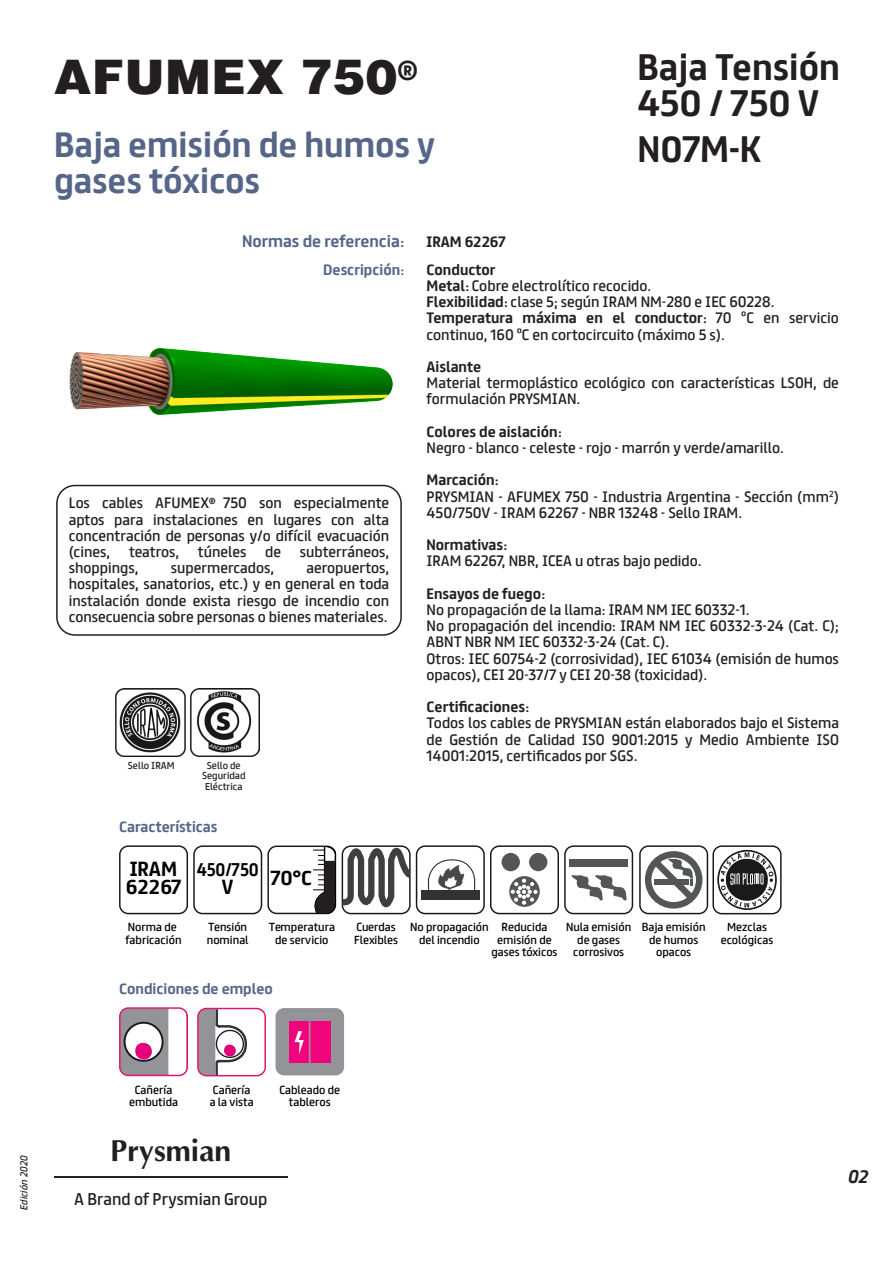
<style>
.page{position:relative;width:893px;height:1263px;background:#fff}
.page>*{position:absolute;margin:0;border:0;box-sizing:border-box;transform-origin:0 0}
.t1{font:900 48.75px "Helvetica";color:#231f20}
.t2{font:700 33px "FS Truman";color:#231f20}
.t3{font:700 31.5px/36px "FS Truman";color:#556689}
.t4{font:700 30.45px "Optima";color:#231f20}
.t5{font:700 18.3px/18.3px "FS Truman";color:#000}
.t6{font:700 16.5px "FS Truman";letter-spacing:-.005em;color:#000;scale:.89 1}
.t7{font:italic 700 16.5px "FS Truman";color:#231f20}
.t8{font:15.3px "FS Truman";color:#231f20}
.t9{font:700 15px "FS Truman";color:#556689}
.t10{font:13.5px/16.2px "FS Truman";color:#231f20}
.t11{font:700 13.5px "FS Truman";color:#231f20}
.t12{font:700 13.5px "FS Truman";color:#556689}
.t13{font:10.5px/12.6px "FS Truman";color:#000;text-align:center}
.t14{font:9px/10.8px "FS Truman";color:#231f20;text-align:center}
.t15{font:italic 9px "FS Truman";color:#231f20}
.s1{font-weight:700}
</style>
<div class="page">
<hr style="left:54px;top:1176px;width:234px;height:1px;background:#231f20">
<img style="left:116px;top:688px;width:143px;height:69px">
<div style="left:267px;top:845px;width:69px;height:69px;border:1px solid #1a171c;border-radius:8px"></div>
<svg style="left:310px;top:845px;width:106px;height:70px"></svg>
<div style="left:416px;top:845px;width:69px;height:69px;border:1px solid #1a171c;border-radius:8px"></div>
<div style="left:421px;top:891px;width:58px;height:9px;background:#333233"></div>
<svg style="left:427px;top:859px;width:49px;height:32px"></svg>
<div style="left:119px;top:845px;width:69px;height:69px;border:1px solid #1a171c;border-radius:8px"></div>
<div style="left:193px;top:845px;width:69px;height:69px;border:1px solid #1a171c;border-radius:8px"></div>
<div style="left:490px;top:845px;width:69px;height:69px;border:1px solid #1a171c;border-radius:8px"></div>
<div style="left:502px;top:853px;width:18px;height:18px;background:#545557;border-radius:50%"></div>
<div style="left:529px;top:853px;width:18px;height:18px;background:#545557;border-radius:50%"></div>
<svg style="left:509px;top:876px;width:31px;height:31px"></svg>
<svg style="left:511px;top:879px;width:27px;height:26px"></svg>
<div style="left:564px;top:845px;width:69px;height:69px;border:1px solid #1a171c;border-radius:8px"></div>
<svg style="left:571px;top:875px;width:56px;height:25px"></svg>
<div style="left:570px;top:859px;width:58px;height:8px;background:#545557"></div>
<div style="left:639px;top:845px;width:69px;height:69px;border:1px solid #1a171c;border-radius:8px"></div>
<svg style="left:642px;top:848px;width:64px;height:64px"></svg>
<div style="left:712px;top:845px;width:70px;height:69px;border:1px solid #1a171c;border-radius:8px"></div>
<svg style="left:721px;top:852px;width:52px;height:55px"></svg>
<div style="left:717px;top:850px;width:60px;height:60px;border:2px solid #1a171c;border-radius:50%"></div>
<div style="left:119px;top:1007px;width:69px;height:69px;border:1px solid #e31270;border-radius:8px"></div>
<svg style="left:122px;top:1008px;width:64px;height:67px"></svg>
<div style="left:198px;top:1009px;width:67px;height:66px;background:#929497;border-radius:8px"></div>
<div style="left:197px;top:1008px;width:69px;height:68px;border:1px solid #e31270;border-radius:8px"></div>
<svg style="left:214px;top:1007px;width:51px;height:69px"></svg>
<div style="left:275px;top:1008px;width:69px;height:67px;background:#929497;border-radius:9px"></div>
<div style="left:289px;top:1021px;width:41px;height:41px;background:#f0037d"></div>
<hr style="left:309px;top:1021px;width:1px;height:44px;background:#929497">
<svg style="left:294px;top:1031px;width:10px;height:23px"></svg>
<div style="left:56px;top:485px;width:346px;height:151px;border:2px solid #231f20;border-radius:18px"></div>
<img style="left:69px;top:348px;width:324px;height:67px">
<p class="t1" style="left:54px;top:47px;width:365px">AFUMEX 750<sup>®</sup></p>
<p class="t2" style="left:637px;top:38px;width:204px">Baja Tensión</p>
<p class="t2" style="left:637px;top:74px;width:183px">450 / 750 V</p>
<p class="t3" style="left:54px;top:124px;width:382px">Baja emisión de humos y gases tóxicos</p>
<p class="t2" style="left:637px;top:120px;width:126px">N07M-K</p>
<p class="t9" style="left:242px;top:228px;width:163px">Normas de referencia:</p>
<p class="t12" style="left:323px;top:257px;width:82px">Descripción:</p>
<p class="t10" style="left:69px;top:494px;width:322px;text-align:justify">Los cables AFUMEX<sup>®</sup> 750 son especialmente aptos para instalaciones en lugares con alta concentración de personas y/o difícil evacuación (cines,</p>
<p class="t10" style="left:129px;top:542px;width:52px">teatros,</p>
<p class="t10" style="left:198px;top:542px;width:50px">túneles</p>
<p class="t10" style="left:265px;top:542px;width:17px">de</p>
<p class="t10" style="left:300px;top:542px;width:91px">subterráneos,</p>
<p class="t10" style="left:69px;top:559px;width:71px">shoppings,</p>
<p class="t10" style="left:171px;top:559px;width:105px">supermercados,</p>
<p class="t10" style="left:69px;top:559px;width:322px;text-align:justify;text-indent:238px">aeropuertos, hospitales, sanatorios, etc.) y en general en toda instalación donde exista riesgo de incendio con consecuencia sobre personas o bienes materiales.</p>
<p class="t14" style="left:128px;top:759px;width:48px">Sello IRAM</p>
<p class="t14" style="left:202px;top:759px;width:45px">Sello de<br>Seguridad<br>Eléctrica</p>
<p class="t12" style="left:119px;top:815px;width:100px">Características</p>
<h3 class="t5" style="left:126px;top:858px;width:57px">IRAM<br>62267</h3>
<p class="t6" style="left:197px;top:855px;width:71px">450/750</p>
<h3 class="t5" style="left:222px;top:876px;width:13px">V</h3>
<h3 class="t5" style="left:271px;top:867px;width:43px">70°C</h3>
<p class="t11" style="left:426px;top:229px;width:81px">IRAM 62267</p>
<p class="t11" style="left:426px;top:258px;width:71px">Conductor</p>
<p class="t10" style="left:426px;top:276px;width:226px"><span class="s1">Metal:</span> Cobre electrolítico recocido.</p>
<p class="t10" style="left:426px;top:293px;width:350px"><span class="s1">Flexibilidad:</span> clase 5; según IRAM NM-280 e IEC 60228.</p>
<p class="t10" style="left:426px;top:309px;width:414px"><span class="s1">Temperatura máxima en el conductor:</span> 70 ºC en servicio continuo, 160 ºC en cortocircuito (máximo 5 s).</p>
<p class="t11" style="left:426px;top:355px;width:56px">Aislante</p>
<p class="t10" style="left:426px;top:374px;width:414px">Material termoplástico ecológico con características LS0H, de formulación PRYSMIAN.</p>
<p class="t11" style="left:426px;top:420px;width:136px">Colores de aislación:</p>
<p class="t10" style="left:426px;top:438px;width:359px">Negro - blanco - celeste - rojo - marrón y verde/amarillo.</p>
<p class="t11" style="left:426px;top:468px;width:73px">Marcación:</p>
<p class="t10" style="left:426px;top:487px;width:414px">PRYSMIAN - AFUMEX 750 - Industria Argentina - Sección (mm<sup>2</sup>)<br>450/750V - IRAM 62267 - NBR 13248 - Sello IRAM.</p>
<p class="t11" style="left:426px;top:533px;width:82px">Normativas:</p>
<p class="t10" style="left:426px;top:552px;width:277px">IRAM 62267, NBR, ICEA u otras bajo pedido.</p>
<p class="t11" style="left:426px;top:582px;width:120px">Ensayos de fuego:</p>
<p class="t10" style="left:426px;top:600px;width:325px">No propagación de la llama: IRAM NM IEC 60332-1.</p>
<p class="t10" style="left:426px;top:617px;width:414px">No propagación del incendio: IRAM NM IEC 60332-3-24 (Cat. C);<br>ABNT NBR NM IEC 60332-3-24 (Cat. C).</p>
<p class="t10" style="left:426px;top:649px;width:414px">Otros: IEC 60754-2 (corrosividad), IEC 61034 (emisión de humos opacos), CEI 20-37/7 y CEI 20-38 (toxicidad).</p>
<p class="t11" style="left:426px;top:695px;width:104px">Certificaciones:</p>
<p class="t10" style="left:426px;top:714px;width:414px;text-align:justify">Todos los cables de PRYSMIAN están elaborados bajo el Sistema de Gestión de Calidad ISO 9001:2015 y Medio Ambiente ISO 14001:2015, certificados por SGS.</p>
<p class="t13" style="left:207px;top:920px;width:43px;text-align:left">Tensión nominal</p>
<p class="t13" style="left:269px;top:920px;width:68px">Temperatura de servicio</p>
<p class="t13" style="left:354px;top:920px;width:46px;text-align:left">Cuerdas<br>Flexibles</p>
<p class="t13" style="left:410px;top:920px;width:80px">No propagación del incendio</p>
<p class="t13" style="left:492px;top:920px;width:67px">Reducida emisión de gases tóxicos</p>
<p class="t13" style="left:566px;top:920px;width:67px">Nula emisión de gases corrosivos</p>
<p class="t13" style="left:642px;top:920px;width:65px">Baja emisión de humos opacos</p>
<p class="t13" style="left:126px;top:920px;width:57px;text-align:left">Norma de fabricación</p>
<p class="t13" style="left:721px;top:920px;width:54px">Mezclas ecológicas</p>
<p class="t12" style="left:119px;top:977px;width:155px">Condiciones de empleo</p>
<p class="t15" style="left:16px;top:1210px;width:56px;rotate:-90deg">Edición 2020</p>
<p class="t13" style="left:129px;top:1082px;width:50px">Cañería embutida</p>
<p class="t13" style="left:210px;top:1082px;width:45px">Cañería a la vista</p>
<p class="t13" style="left:279px;top:1082px;width:62px">Cableado de tableros</p>
<h3 class="t4" style="left:110px;top:1134px;width:122px">Prysmian</h3>
<p class="t8" style="left:74px;top:1185px;width:195px">A Brand of Prysmian Group</p>
<p class="t7" style="left:848px;top:1162px;width:22px">02</p>
</div>
